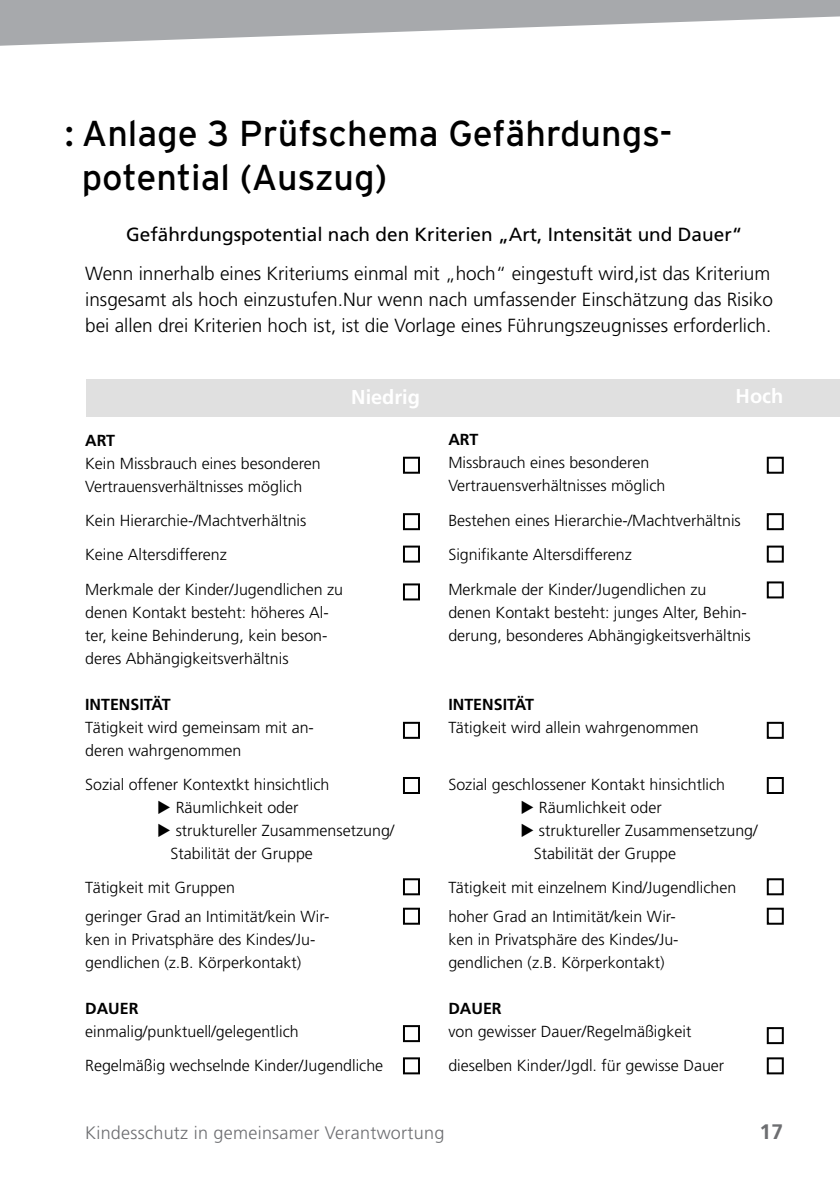
<style>
.page{position:relative;width:840px;height:1191px;background:#fff}
.page>*{position:absolute;margin:0;border:0;box-sizing:border-box;transform-origin:0 0}
.t1{font:36px/44px "Interstate";color:#000}
.t2{font:700 21px "Frutiger LT Std";color:#6d6e71}
.t3{font:700 20px "Frutiger LT Std";color:#fff}
.t4{font:300 19px/26px "Frutiger LT Std";color:#000}
.t5{font:19px "Frutiger LT Std";color:#000}
.t6{font:300 18px "Frutiger LT Std";letter-spacing:.015em;color:#6d6e71}
.t7{font:300 16px/23px "Frutiger LT Std";color:#000}
.t8{font:700 16px "Frutiger LT Std";color:#000}
</style>
<div class="page">
<svg style="left:0;top:0;width:839px;height:46px;fill:#a7a9ac"></svg>
<div style="left:86px;top:379px;width:753px;height:38px;background:#e0e0e0"></div>
<div style="left:403px;top:457px;width:17px;height:17px;border:2px solid #000"></div>
<div style="left:403px;top:513px;width:17px;height:17px;border:2px solid #000"></div>
<div style="left:403px;top:545px;width:17px;height:17px;border:2px solid #000"></div>
<div style="left:403px;top:583px;width:17px;height:17px;border:2px solid #000"></div>
<div style="left:403px;top:722px;width:17px;height:17px;border:2px solid #000"></div>
<div style="left:403px;top:777px;width:17px;height:17px;border:2px solid #000"></div>
<div style="left:403px;top:878px;width:17px;height:17px;border:2px solid #000"></div>
<div style="left:403px;top:907px;width:17px;height:17px;border:2px solid #000"></div>
<div style="left:403px;top:1025px;width:17px;height:17px;border:2px solid #000"></div>
<div style="left:403px;top:1057px;width:17px;height:17px;border:2px solid #000"></div>
<div style="left:766px;top:457px;width:17px;height:17px;border:2px solid #000"></div>
<div style="left:766px;top:513px;width:17px;height:17px;border:2px solid #000"></div>
<div style="left:766px;top:545px;width:17px;height:17px;border:2px solid #000"></div>
<div style="left:766px;top:581px;width:17px;height:17px;border:2px solid #000"></div>
<div style="left:766px;top:722px;width:17px;height:17px;border:2px solid #000"></div>
<div style="left:766px;top:777px;width:17px;height:17px;border:2px solid #000"></div>
<div style="left:766px;top:878px;width:17px;height:17px;border:2px solid #000"></div>
<div style="left:766px;top:907px;width:17px;height:17px;border:2px solid #000"></div>
<div style="left:766px;top:1027px;width:17px;height:17px;border:2px solid #000"></div>
<div style="left:766px;top:1057px;width:17px;height:17px;border:2px solid #000"></div>
<h1 class="t1" style="left:82px;top:111px;width:592px;text-indent:-17px">: Anlage 3 Prüfschema Gefährdungs&shy;potential (Auszug)</h1>
<p class="t5" style="left:126px;top:223px;width:617px">Gefährdungspotential nach den Kriterien „Art, Intensität und Dauer“</p>
<p class="t4" style="left:85px;top:261px;width:689px">Wenn innerhalb eines Kriteriums einmal mit „hoch“ eingestuft wird,ist das Kriterium insgesamt als hoch einzustufen.Nur wenn nach umfassender Einschätzung das Risiko bei allen drei Kriterien hoch ist, ist die Vorlage eines Führungszeugnisses erforderlich.</p>
<p class="t3" style="left:351px;top:385px;width:70px">Niedrig</p>
<p class="t3" style="left:735px;top:384px;width:49px">Hoch</p>
<p class="t8" style="left:85px;top:430px;width:31px">ART</p>
<p class="t7" style="left:85px;top:452px;width:237px">Kein Missbrauch eines besonderen<br>Vertrauensverhältnisses möglich</p>
<p class="t7" style="left:85px;top:503px;width:259px;line-height:34.4px">Kein H ierarchie-/Machtverhältnis<br>Keine Altersdifferenz<br>Merkmale der Kinder/Jugendlichen zu</p>
<p class="t7" style="left:85px;top:601px;width:245px;text-align:justify">denen Kontakt besteht: höheres Al&shy;ter, keine Behinderung, kein beson&shy;deres Abhängigkeitsverhältnis</p>
<p class="t8" style="left:85px;top:694px;width:87px">INTENSITÄT</p>
<p class="t7" style="left:85px;top:716px;width:230px">Tätigkeit wird gemeinsam mit an&shy;deren wahrgenommen</p>
<p class="t7" style="left:85px;top:773px;width:246px">Sozial offener Kontextkt hinsichtlich</p>
<p class="t7" style="left:157px;top:796px;width:143px">◆ Räumlichkeit oder</p>
<p class="t7" style="left:170px;top:819px;width:225px;text-indent:-13px">◆ struktureller Zusammensetzung/<br>Stabilität der Gruppe</p>
<p class="t7" style="left:85px;top:873px;width:245px;line-height:28.6px">Tätigkeit mit Gruppen<br>geringer Grad an Intimität/kein Wir-</p>
<p class="t7" style="left:85px;top:928px;width:231px">ken in Privatsphäre des Kindes/Ju&shy;gendlichen (z.B. Körperkontakt)</p>
<p class="t8" style="left:85px;top:999px;width:55px">DAUER</p>
<p class="t7" style="left:85px;top:1014px;width:299px;line-height:34.4px">einmalig/punktuell/gelegentlich<br>Regelmäßig wechselnde Kinder/Jugendliche</p>
<p class="t8" style="left:448px;top:430px;width:31px">ART</p>
<p class="t7" style="left:448px;top:452px;width:218px">Missbrauch eines besonderen<br>Vertrauensverhältnisses möglich</p>
<p class="t7" style="left:448px;top:503px;width:294px;line-height:34.4px">Bestehen eines H ierarchie-/Machtverhältnis<br>Signifikante Altersdifferenz<br>Merkmale der Kinder/Jugendlichen zu</p>
<p class="t7" style="left:448px;top:601px;width:304px">denen Kontakt besteht: junges Alter, Behin&shy;derung, besonderes Abhängigkeitsverhältnis</p>
<p class="t8" style="left:448px;top:694px;width:87px">INTENSITÄT</p>
<p class="t7" style="left:448px;top:715px;width:251px">Tätigkeit wird allein wahrgenommen</p>
<p class="t7" style="left:448px;top:773px;width:278px">Sozial geschlossener Kontakt hinsichtlich</p>
<p class="t7" style="left:520px;top:796px;width:143px">◆ Räumlichkeit oder</p>
<p class="t7" style="left:533px;top:819px;width:225px;text-indent:-13px">◆ struktureller Zusammensetzung/<br>Stabilität der Gruppe</p>
<p class="t7" style="left:448px;top:873px;width:289px;line-height:28.6px">Tätigkeit mit einzelnem Kind/Jugendlichen hoher Grad an Intimität/kein Wir-</p>
<p class="t7" style="left:448px;top:928px;width:231px">ken in Privatsphäre des Kindes/Ju&shy;gendlichen (z.B. Körperkontakt)</p>
<p class="t8" style="left:448px;top:999px;width:55px">DAUER</p>
<p class="t7" style="left:448px;top:1014px;width:277px;line-height:34.4px">von gewisser Dauer/Regelmäßigkeit dieselben Kinder/Jgdl. für gewisse Dauer</p>
<p class="t6" style="left:85px;top:1122px;width:360px">Kindesschutz in gemeinsamer Verantwortung</p>
<h2 class="t2" style="left:759px;top:1119px;width:25px">17</h2>
</div>
